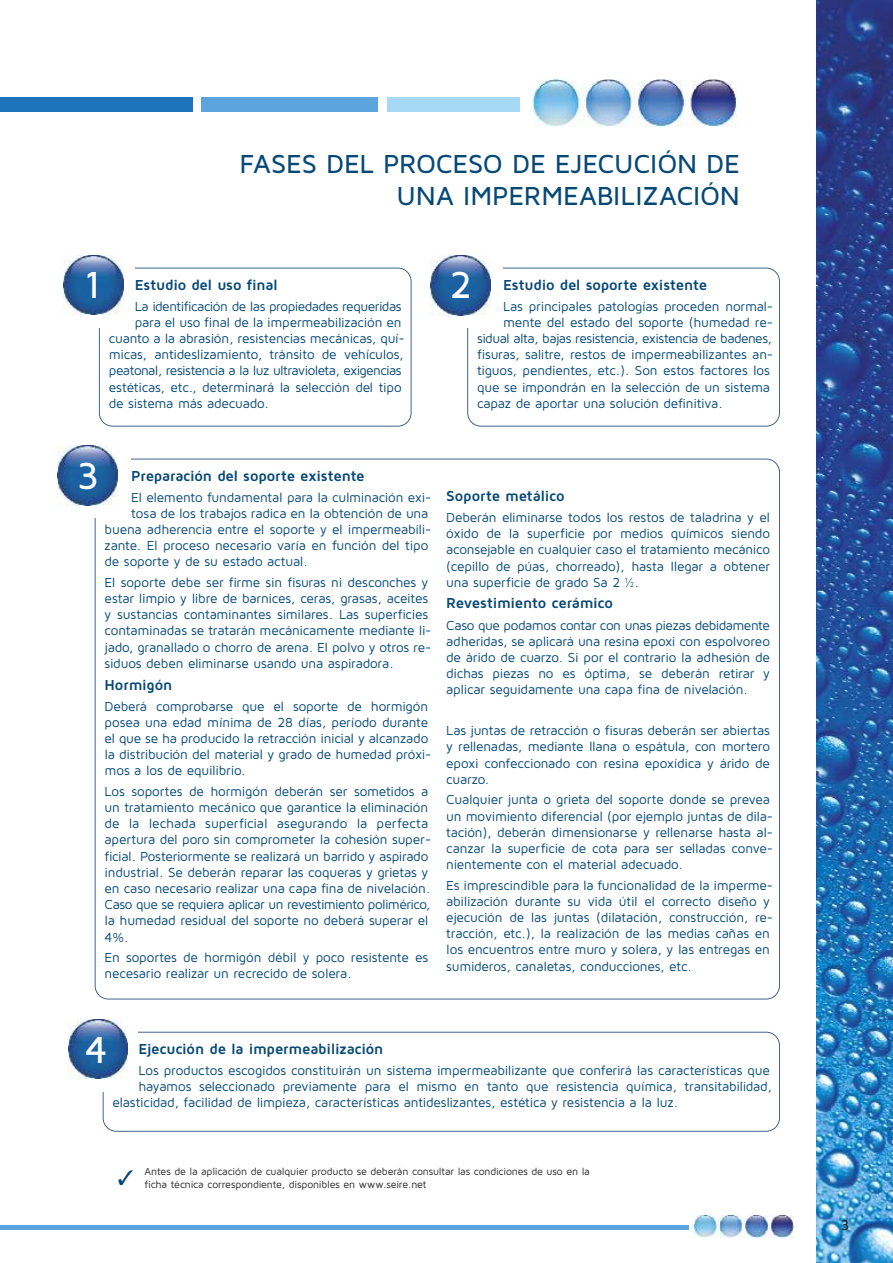
<style>
.page{position:relative;width:893px;height:1263px;background:#fff}
.page>*{position:absolute;margin:0;border:0;box-sizing:border-box;transform-origin:0 0}
.t1{font:500 39px "Maven Pro";color:#fff}
.t2{font:500 27px/32.4px "Maven Pro";letter-spacing:-.005em;color:#064876;text-align:right}
.t3{font:700 15px "Maven Pro";letter-spacing:-.015em;color:#064876}
.t4{font:500 15px "Maven Pro";color:#272526}
.t5{font:13.5px/16.2px "Maven Pro";letter-spacing:-.015em;color:#064876}
.t6{font:13.5px "Maven Pro";letter-spacing:-.035em;color:#064876}
.t7{font:13.5px "Maven Pro";letter-spacing:-.04em;color:#064876}
.t8{font:10.5px/12.6px "Maven Pro";letter-spacing:-.015em;color:#272526}
</style>
<div class="page">
<img style="left:816px;top:0;width:77px;height:1263px">
<hr style="left:0;top:1225px;width:688px;height:4px;background:#5da4dc">
<svg style="left:99px;top:268px;width:313px;height:159px"></svg>
<div style="left:59px;top:253px;width:76px;height:75px;background:#fff"></div>
<img style="left:64px;top:255px;width:59px;height:59px">
<svg style="left:467px;top:268px;width:313px;height:159px"></svg>
<div style="left:428px;top:253px;width:75px;height:75px;background:#fff"></div>
<img style="left:431px;top:256px;width:59px;height:59px">
<svg style="left:103px;top:1032px;width:677px;height:100px"></svg>
<div style="left:63px;top:1017px;width:75px;height:75px;background:#fff"></div>
<img style="left:69px;top:1019px;width:59px;height:60px">
<svg style="left:95px;top:459px;width:685px;height:540px"></svg>
<div style="left:54px;top:444px;width:77px;height:74px;background:#fff"></div>
<img style="left:58px;top:446px;width:59px;height:59px">
<img style="left:695px;top:1215px;width:98px;height:23px">
<img style="left:534px;top:80px;width:203px;height:46px">
<div style="left:0;top:97px;width:192px;height:15px;background:#1d74bb"></div>
<div style="left:202px;top:97px;width:176px;height:15px;background:#5da4dc"></div>
<div style="left:388px;top:97px;width:132px;height:15px;background:#a6d8f6"></div>
<h2 class="t2" style="left:240px;top:147px;width:502px">FASES DEL PROCESO DE EJECUCIÓN DE<br>UNA IMPERMEABILIZACIÓN</h2>
<h1 class="t1" style="left:450px;top:262px;width:24px">2</h1>
<h1 class="t1" style="left:84px;top:262px;width:19px">1</h1>
<p class="t3" style="left:503px;top:276px;width:205px">Estudio del soporte existente</p>
<p class="t5" style="left:503px;top:298px;width:271px">Las principales patologías proceden normal-</p>
<p class="t5" style="left:503px;top:314px;width:271px">mente del estado del soporte (humedad re-</p>
<p class="t6" style="left:477px;top:330px;width:296px">sidual alta, bajas resistencia, existencia de badenes,</p>
<p class="t5" style="left:477px;top:346px;width:297px">fisuras, salitre, restos de impermeabilizantes an-</p>
<p class="t5" style="left:477px;top:363px;width:294px">tiguos, pendientes, etc.). Son estos factores los</p>
<p class="t5" style="left:477px;top:379px;width:294px">que se impondrán en la selección de un sistema</p>
<p class="t5" style="left:477px;top:395px;width:247px">capaz de aportar una solución definitiva.</p>
<p class="t3" style="left:135px;top:276px;width:145px">Estudio del uso final</p>
<p class="t6" style="left:135px;top:298px;width:268px">La identificación de las propiedades requeridas</p>
<p class="t5" style="left:135px;top:314px;width:268px">para el uso final de la impermeabilización en</p>
<p class="t5" style="left:109px;top:330px;width:297px">cuanto a la abrasión, resistencias mecánicas, quí-</p>
<p class="t5" style="left:109px;top:346px;width:296px">micas, antideslizamiento, tránsito de vehículos,</p>
<p class="t7" style="left:109px;top:363px;width:294px">peatonal, resistencia a la luz ultravioleta, exigencias</p>
<p class="t5" style="left:109px;top:379px;width:294px">estéticas, etc., determinará la selección del tipo</p>
<p class="t5" style="left:109px;top:395px;width:161px">de sistema más adecuado.</p>
<h1 class="t1" style="left:77px;top:453px;width:24px">3</h1>
<p class="t3" style="left:131px;top:467px;width:235px">Preparación del soporte existente</p>
<p class="t5" style="left:131px;top:489px;width:302px">El elemento fundamental para la culminación exi-</p>
<p class="t5" style="left:131px;top:505px;width:298px">tosa de los trabajos radica en la obtención de una</p>
<p class="t5" style="left:105px;top:521px;width:328px">buena adherencia entre el soporte y el impermeabili-</p>
<p class="t5" style="left:105px;top:537px;width:325px">zante. El proceso necesario varía en función del tipo</p>
<p class="t5" style="left:105px;top:554px;width:205px">de soporte y de su estado actual.</p>
<p class="t5" style="left:105px;top:574px;width:328px">El soporte debe ser firme sin fisuras ni desconches y estar limpio y libre de barnices, ceras, grasas, aceites y sustancias contaminantes similares. Las superficies contaminadas se tratarán mecánicamente mediante li&shy;jado, granallado o chorro de arena. El polvo y otros re&shy;siduos deben eliminarse usando una aspiradora.</p>
<p class="t3" style="left:105px;top:675px;width:69px">Hormigón</p>
<p class="t5" style="left:105px;top:698px;width:328px">Deberá comprobarse que el soporte de hormigón posea una edad mínima de 28 días, período durante el que se ha producido la retracción inicial y alcanzado la distribución del material y grado de humedad próxi&shy;mos a los de equilibrio.</p>
<p class="t5" style="left:105px;top:783px;width:328px">Los soportes de hormigón deberán ser sometidos a un tratamiento mecánico que garantice la eliminación de la lechada superficial asegurando la perfecta apertura del poro sin comprometer la cohesión super&shy;ficial. Posteriormente se realizará un barrido y aspirado industrial. Se deberán reparar las coqueras y grietas y en caso necesario realizar una capa fina de nivelación.<br>Caso que se requiera aplicar un revestimiento polimérico, la humedad residual del soporte no deberá superar el 4%.</p>
<p class="t5" style="left:105px;top:949px;width:325px">En soportes de hormigón débil y poco resistente es necesario realizar un recrecido de solera.</p>
<p class="t3" style="left:446px;top:487px;width:120px">Soporte metálico</p>
<p class="t5" style="left:446px;top:509px;width:325px;text-align:justify">Deberán eliminarse todos los restos de taladrina y el óxido de la superficie por medios químicos siendo aconsejable en cualquier caso el tratamiento mecánico (cepillo de púas, chorreado), hasta llegar a obtener una superficie de grado Sa 2 ½.</p>
<p class="t3" style="left:446px;top:594px;width:168px">Revestimiento cerámico</p>
<p class="t5" style="left:446px;top:617px;width:325px;text-align:justify">Caso que podamos contar con unas piezas debidamente adheridas, se aplicará una resina epoxi con espolvoreo de árido de cuarzo. Si por el contrario la adhesión de dichas piezas no es óptima, se deberán retirar y aplicar seguidamente una capa fina de nivelación.</p>
<p class="t5" style="left:446px;top:722px;width:325px;text-align:justify">Las juntas de retracción o fisuras deberán ser abiertas y rellenadas, mediante llana o espátula, con mortero epoxi confeccionado con resina epoxídica y árido de cuarzo.</p>
<p class="t5" style="left:446px;top:791px;width:328px">Cualquier junta o grieta del soporte donde se prevea un movimiento diferencial (por ejemplo juntas de dila&shy;tación), deberán dimensionarse y rellenarse hasta al&shy;canzar la superficie de cota para ser selladas conve&shy;nientemente con el material adecuado.</p>
<p class="t5" style="left:446px;top:877px;width:328px">Es imprescindible para la funcionalidad de la imperme&shy;abilización durante su vida útil el correcto diseño y ejecución de las juntas (dilatación, construcción, re&shy;tracción, etc.), la realización de las medias cañas en los encuentros entre muro y solera, y las entregas en sumideros, canaletas, conducciones, etc.</p>
<h1 class="t1" style="left:85px;top:1026px;width:25px">4</h1>
<p class="t3" style="left:138px;top:1040px;width:247px">Ejecución de la impermeabilización</p>
<p class="t5" style="left:138px;top:1062px;width:633px">Los productos escogidos constituirán un sistema impermeabilizante que conferirá las características que</p>
<p class="t5" style="left:138px;top:1078px;width:635px">hayamos seleccionado previamente para el mismo en tanto que resistencia química, transitabilidad,</p>
<p class="t5" style="left:113px;top:1094px;width:567px">elasticidad, facilidad de limpieza, características antideslizantes, estética y resistencia a la luz.</p>
<p class="t8" style="left:145px;top:1165px;width:447px">Antes de la aplicación de cualquier producto se deberán consultar las condiciones de uso en la ficha técnica correspondiente, disponibles en www.seire.net</p>
<p class="t4" style="left:841px;top:1216px;width:10px">3</p>
</div>
